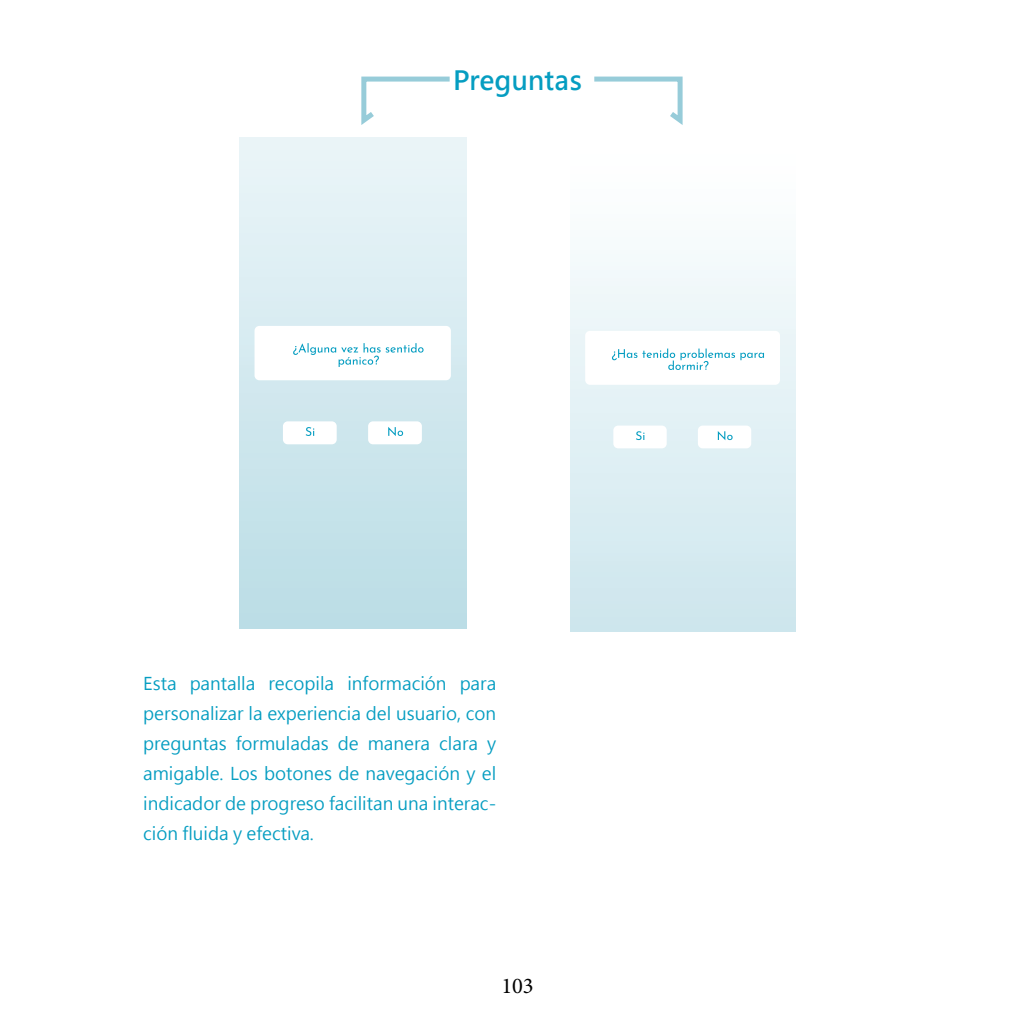
<style>
.page{position:relative;width:1028px;height:1028px;background:#fff}
.page>*{position:absolute;margin:0;border:0;box-sizing:border-box;transform-origin:0 0}
.t1{font:26.25px "Microsoft Jheng Hei UI Bold";color:#059dc1}
.t2{font:22.5px "Minion Pro";color:#000}
.t3{font:17.5px/30px "Microsoft Jheng Hei UI Regular";color:#059dc1;text-align:justify}
</style>
<div class="page">
<svg style="left:594px;top:76px;width:89px;height:49px"></svg>
<svg style="left:361px;top:76px;width:89px;height:49px"></svg>
<svg style="left:293px;top:343px;width:130px;height:24px"></svg>
<svg style="left:306px;top:427px;width:8px;height:9px"></svg>
<svg style="left:388px;top:427px;width:15px;height:9px"></svg>
<svg style="left:612px;top:348px;width:152px;height:22px"></svg>
<svg style="left:636px;top:431px;width:8px;height:9px"></svg>
<svg style="left:718px;top:431px;width:14px;height:9px"></svg>
<h1 class="t1" style="left:453px;top:64px;width:130px">Preguntas</h1>
<p class="t3" style="left:143px;top:669px;width:354px">Esta pantalla recopila información para personalizar la experiencia del usuario, con preguntas formuladas de manera clara y amigable. Los botones de navegación y el indicador de progreso facilitan una interac&shy;ción fluida y efectiva.</p>
<p class="t2" style="left:501px;top:971px;width:34px">103</p>
</div>
